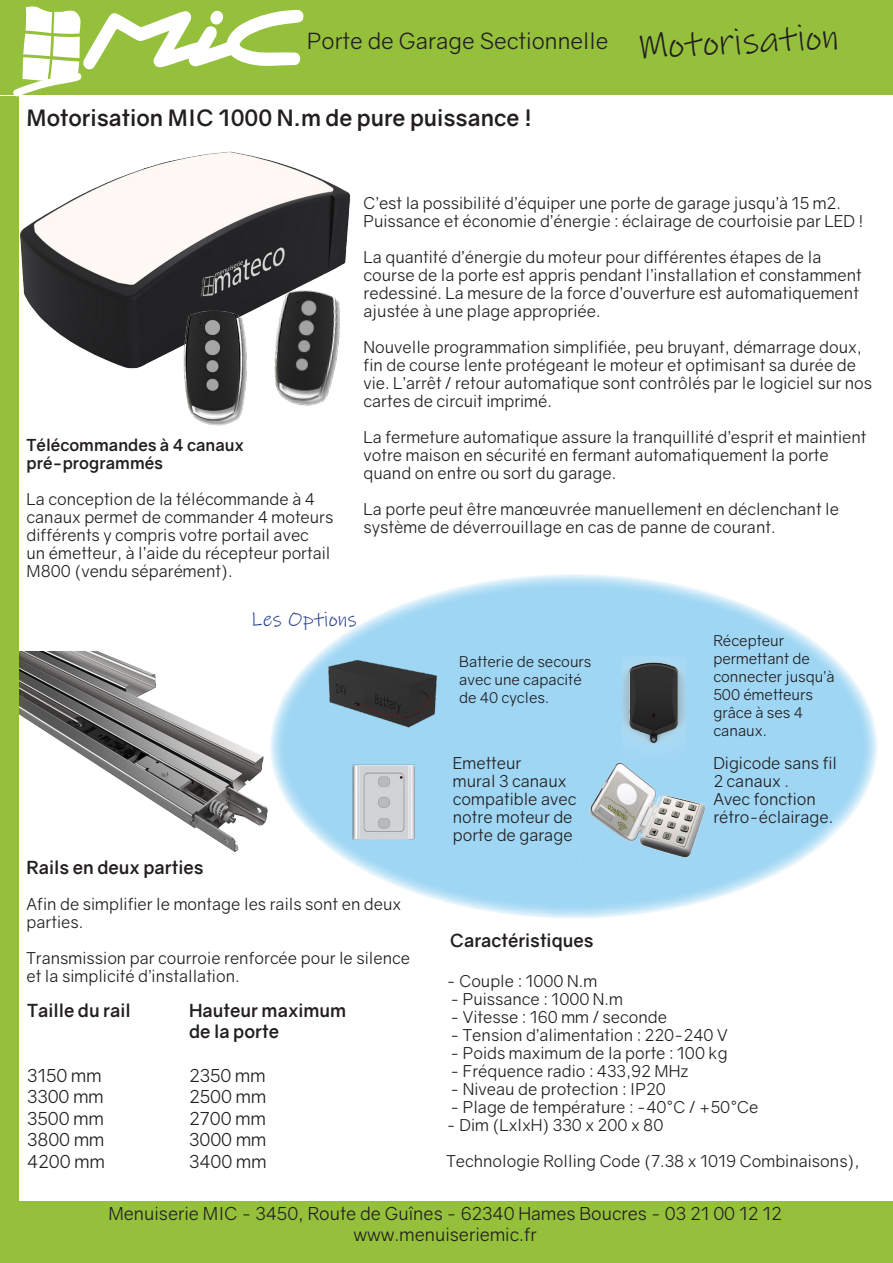
<style>
.page{position:relative;width:893px;height:1263px;background:#fff}
.page>*{position:absolute;margin:0;border:0;box-sizing:border-box;transform-origin:0 0}
.t1{font:37.5px "Ink Free";color:#231f20}
.t2{font:700 22.5px "Gravity";color:#231f20}
.t3{font:22.5px "Gravity";color:#231f20}
.t4{font:21px "Ink Free";color:#253f8e}
.t5{font:18px/21.6px "Gravity";color:#231f20;text-align:center}
.t6{font:700 18px/21.6px "Gravity";color:#231f20}
.t7{font:16.5px/18px "Gravity";color:#231f20}
.t8{font:700 16.5px/18px "Gravity";color:#231f20}
.t9{font:15px/18px "Gravity";color:#231f20}
</style>
<div class="page">
<div style="left:270px;top:574px;width:608px;height:344px;background:#9ed6f4;border-radius:50%"></div>
<div style="left:0;top:96px;width:18px;height:1128px;background:#95c03c"></div>
<div style="left:0;top:0;width:893px;height:95px;background:#95c03c"></div>
<svg style="left:13px;top:6px;width:291px;height:92px"></svg>
<img style="left:18px;top:151px;width:333px;height:219px">
<img style="left:247px;top:277px;width:104px;height:129px">
<img style="left:163px;top:302px;width:99px;height:124px">
<img style="left:18px;top:649px;width:258px;height:210px">
<img style="left:318px;top:656px;width:119px;height:72px">
<img style="left:623px;top:658px;width:63px;height:88px">
<img style="left:337px;top:764px;width:78px;height:90px">
<img style="left:579px;top:762px;width:127px;height:98px">
<div style="left:0;top:1202px;width:893px;height:61px;background:#95c03c"></div>
<p class="t3" style="left:307px;top:27px;width:303px">Porte de Garage Sectionnelle</p>
<p class="t1" style="left:637px;top:22px;width:203px;rotate:-3deg">Motorisation</p>
<p class="t2" style="left:27px;top:104px;width:507px">Motorisation MIC 1000 N.m de pure puissance !</p>
<p class="t8" style="left:27px;top:437px;width:219px">Télécommandes à 4 canaux pré-programmés</p>
<p class="t7" style="left:27px;top:490px;width:308px">La conception de la télécommande à 4 canaux permet de commander 4 moteurs différents y compris votre portail avec<br>un émetteur, à l’aide du récepteur portail M800 (vendu séparément).</p>
<p class="t7" style="left:364px;top:194px;width:479px">C’est la possibilité d’équiper une porte de garage jusqu’à 15 m2.</p>
<p class="t7" style="left:364px;top:212px;width:501px">Puissance et économie d’énergie : éclairage de courtoisie par LED !</p>
<p class="t7" style="left:364px;top:248px;width:500px">La quantité d’énergie du moteur pour différentes étapes de la course de la porte est appris pendant l’installation et constamment redessiné. La mesure de la force d’ouverture est automatiquement ajustée à une plage appropriée.</p>
<p class="t7" style="left:364px;top:338px;width:510px">Nouvelle programmation simplifiée, peu bruyant, démarrage doux, fin de course lente protégeant le moteur et optimisant sa durée de vie. L’arrêt / retour automatique sont contrôlés par le logiciel sur nos cartes de circuit imprimé.</p>
<p class="t7" style="left:364px;top:428px;width:504px">La fermeture automatique assure la tranquillité d’esprit et maintient votre maison en sécurité en fermant automatiquement la porte quand on entre ou sort du garage.</p>
<p class="t7" style="left:364px;top:500px;width:477px">La porte peut être manœuvrée manuellement en déclenchant le système de déverrouillage en cas de panne de courant.</p>
<p class="t4" style="left:251px;top:605px;width:108px">Les Options</p>
<p class="t6" style="left:27px;top:856px;width:178px">Rails en deux parties</p>
<p class="t7" style="left:27px;top:895px;width:376px">Afin de simplifier le montage les rails sont en deux parties.</p>
<p class="t7" style="left:27px;top:949px;width:385px">Transmission par courroie renforcée pour le silence et la simplicité d’installation.</p>
<p class="t6" style="left:27px;top:1000px;width:105px">Taille du rail</p>
<p class="t6" style="left:189px;top:1000px;width:159px">Hauteur maximum de la porte</p>
<p class="t5" style="left:27px;top:1064px;width:76px">3150 mm</p>
<p class="t5" style="left:189px;top:1064px;width:78px">2350 mm</p>
<p class="t5" style="left:27px;top:1086px;width:78px">3300 mm</p>
<p class="t5" style="left:189px;top:1086px;width:79px">2500 mm</p>
<p class="t5" style="left:27px;top:1107px;width:78px">3500 mm</p>
<p class="t5" style="left:189px;top:1107px;width:78px">2700 mm</p>
<p class="t5" style="left:27px;top:1129px;width:79px">3800 mm</p>
<p class="t5" style="left:189px;top:1129px;width:79px">3000 mm</p>
<p class="t5" style="left:27px;top:1151px;width:79px">4200 mm</p>
<p class="t5" style="left:189px;top:1151px;width:79px">3400 mm</p>
<p class="t9" style="left:459px;top:653px;width:134px">Batterie de secours avec une capacité de 40 cycles.</p>
<p class="t9" style="left:713px;top:632px;width:123px">Récepteur permettant de connecter jusqu’à<br>500 émetteurs grâce à ses 4 canaux.</p>
<p class="t7" style="left:453px;top:754px;width:125px">Emetteur<br>mural 3 canaux compatible avec notre moteur de porte de garage</p>
<p class="t7" style="left:713px;top:754px;width:125px">Digicode sans fil<br>2 canaux .<br>Avec fonction rétro-éclairage.</p>
<p class="t6" style="left:450px;top:930px;width:145px">Caractéristiques</p>
<p class="t7" style="left:446px;top:972px;width:152px">- Couple : 1000 N.m</p>
<p class="t7" style="left:450px;top:990px;width:175px">- Puissance : 1000 N.m</p>
<p class="t7" style="left:450px;top:1008px;width:219px">- Vitesse : 160 mm / seconde</p>
<p class="t7" style="left:450px;top:1026px;width:279px">- Tension d’alimentation : 220-240 V</p>
<p class="t7" style="left:450px;top:1044px;width:279px">- Poids maximum de la porte : 100 kg</p>
<p class="t7" style="left:450px;top:1062px;width:240px">- Fréquence radio : 433,92 MHz</p>
<p class="t7" style="left:450px;top:1080px;width:217px">- Niveau de protection : IP20</p>
<p class="t7" style="left:450px;top:1098px;width:310px">- Plage de température : -40°C / +50°Ce</p>
<p class="t7" style="left:446px;top:1116px;width:218px">- Dim (LxlxH) 330 x 200 x 80</p>
<p class="t7" style="left:446px;top:1152px;width:415px">Technologie Rolling Code (7.38 x 1019 Combinaisons),</p>
<p class="t5" style="left:108px;top:1202px;width:675px">Menuiserie MIC - 3450, Route de Guînes - 62340 Hames Boucres - 03 21 00 12 12 www.menuiseriemic.fr</p>
</div>
